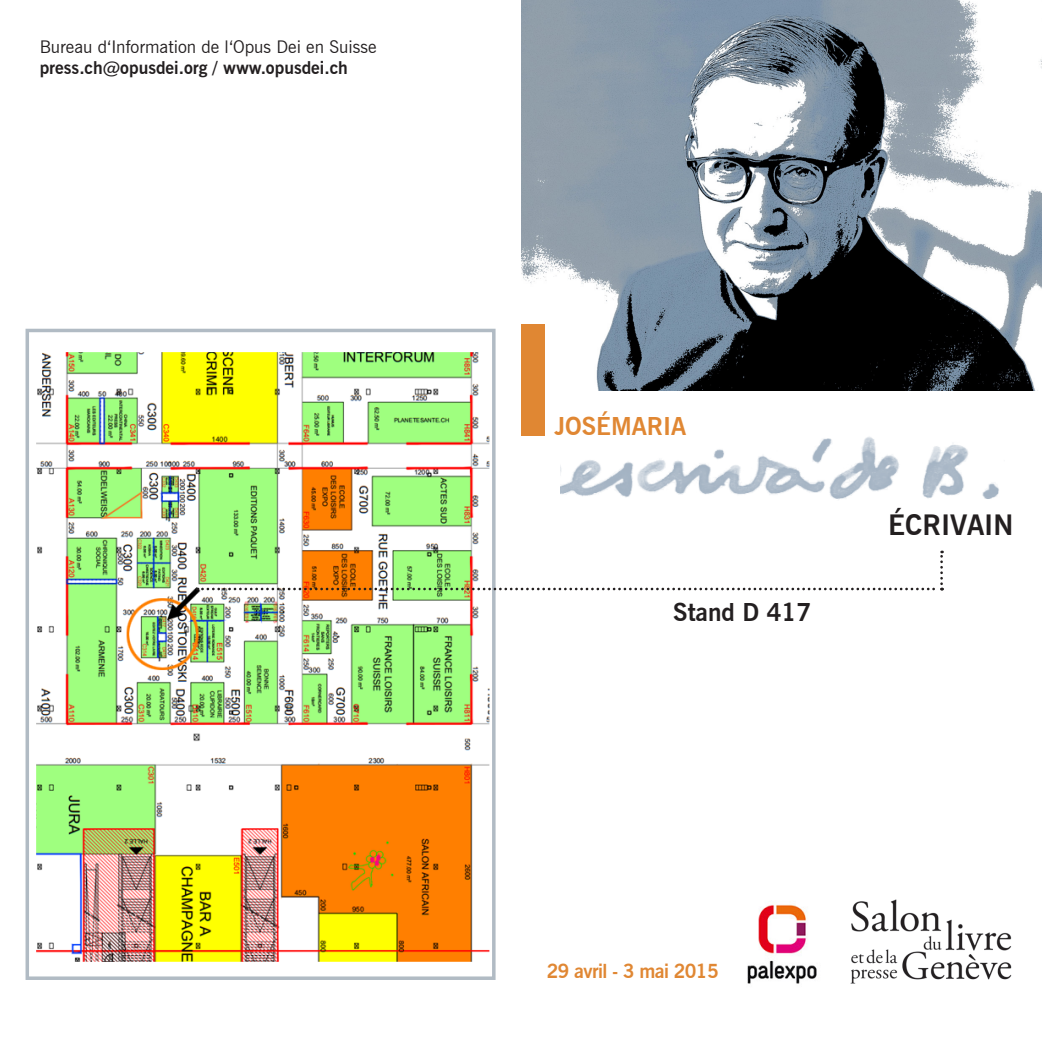
<style>
.page{position:relative;width:1042px;height:1042px;background:#fff}
.page>*{position:absolute;margin:0;border:0;box-sizing:border-box;transform-origin:0 0}
.t1{font:700 28px "News Gothic";color:#231f20}
.t2{font:700 24.5px "News Gothic";color:#e08733}
.t3{font:700 24.5px "News Gothic";color:#231f20}
.t4{font:700 19.25px "News Gothic";letter-spacing:-.03em;color:#e08733}
.t5{font:17.5px "News Gothic";color:#231f20}
.t6{font:700 17.5px "News Gothic";color:#231f20}
</style>
<div class="page">
<img style="left:521px;top:0;width:521px;height:390px">
<div style="left:521px;top:324px;width:23px;height:111px;background:#e08733"></div>
<img style="left:561px;top:436px;width:438px;height:64px">
<img style="left:36px;top:352px;width:454px;height:610px">
<div style="left:26px;top:329px;width:469px;height:651px;border:4px solid #b1bbc4"></div>
<svg style="left:197px;top:551px;width:746px;height:39px"></svg>
<img style="left:850px;top:899px;width:162px;height:85px">
<img style="left:747px;top:901px;width:70px;height:83px">
<p class="t5" style="left:40px;top:36px;width:338px">Bureau d‘Information de l‘Opus Dei en Suisse</p>
<p class="t6" style="left:40px;top:57px;width:310px">press.ch@opusdei.org / www.opusdei.ch</p>
<p class="t2" style="left:554px;top:411px;width:133px">JOSÉMARIA</p>
<p class="t3" style="left:673px;top:597px;width:139px">Stand D 417</p>
<p class="t1" style="left:888px;top:508px;width:127px">ÉCRIVAIN</p>
<p class="t4" style="left:547px;top:960px;width:173px">29 avril - 3 mai 2015</p>
</div>
